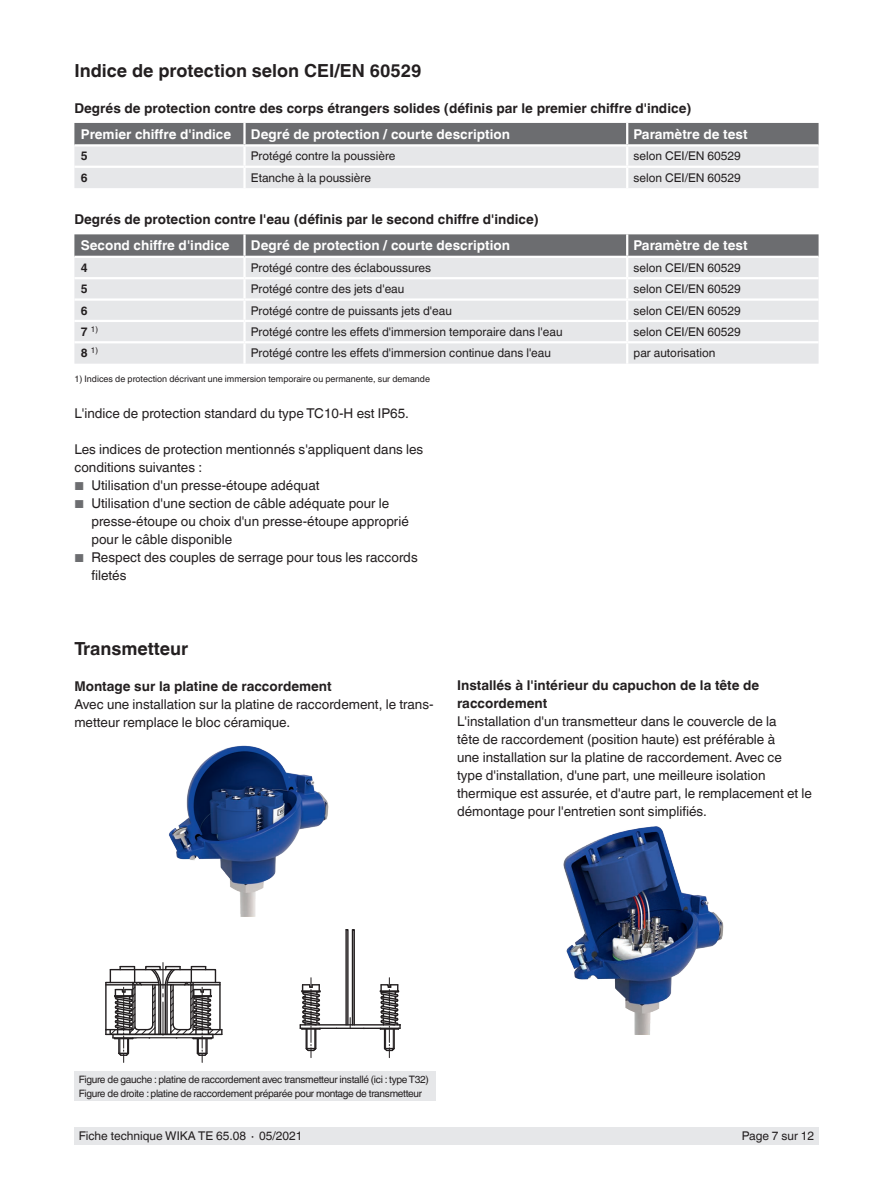
<style>
.page{position:relative;width:893px;height:1188px;background:#fff}
.page>*{position:absolute;margin:0;border:0;box-sizing:border-box;transform-origin:0 0}
.t1{font:700 18px "Helvetica World";color:#231f20}
.t2{font:13.5px/18px "Helvetica World";color:#231f20}
.t3{font:700 13.5px/18px "Helvetica World";color:#231f20}
.t4{font:700 13.5px "Helvetica World";color:#fff}
.t5{font:12px "Helvetica World";color:#231f20}
.t6{font:700 12px "Helvetica World";color:#231f20}
.t7{font:10.2px/13.5px "Helvetica World";letter-spacing:-.03em;color:#231f20}
.t8{font:9px "Helvetica World";color:#231f20}
.t9{font:8.1px "Helvetica World";color:#231f20}
.s1{font-weight:700;font-size:12px}
.s2{font-size:11.55px;color:#6c6d70}
</style>
<div class="page">
<div style="left:74px;top:1128px;width:745px;height:17px;background:#e6e7e9"></div>
<svg style="left:74px;top:123px;width:745px;height:65px;background:#bebfc1"></svg>
<hr style="left:74px;top:166px;width:170px;height:2px;background:#fff">
<hr style="left:244px;top:166px;width:383px;height:2px;background:#fff">
<hr style="left:243px;top:168px;width:3px;height:20px;background:#fff">
<hr style="left:627px;top:166px;width:192px;height:2px;background:#fff">
<hr style="left:626px;top:168px;width:2px;height:20px;background:#fff">
<div style="left:74px;top:343px;width:745px;height:21px;background:#e6e7e9"></div>
<svg style="left:74px;top:234px;width:745px;height:107px;background:#d0d1d3"></svg>
<hr style="left:243px;top:343px;width:3px;height:21px;background:#fff">
<hr style="left:626px;top:343px;width:2px;height:21px;background:#fff">
<hr style="left:300px;top:1028px;width:100px;height:1px;background:#231f20">
<hr style="left:300px;top:1024px;width:100px;height:2px;background:#231f20">
<svg style="left:345px;top:929px;width:6px;height:99px"></svg>
<div style="left:352px;top:929px;width:3px;height:97px;border:1px solid #231f20"></div>
<hr style="left:345px;top:930px;width:2px;height:95px;background:#231f20">
<svg style="left:300px;top:978px;width:21px;height:80px"></svg>
<svg style="left:379px;top:978px;width:22px;height:80px"></svg>
<hr style="left:105px;top:983px;width:2px;height:51px;background:#231f20">
<svg style="left:106px;top:963px;width:117px;height:99px"></svg>
<img style="left:563px;top:826px;width:161px;height:209px">
<img style="left:169px;top:745px;width:160px;height:172px">
<div style="left:74px;top:1072px;width:362px;height:29px;background:#e6e7e9"></div>
<h1 class="t1" style="left:74px;top:60px;width:349px">Indice de protection selon CEI/EN 60529</h1>
<p class="t3" style="left:74px;top:99px;width:618px">Degrés de protection contre des corps étrangers solides (définis par le premier chiffre d'indice)</p>
<p class="t4" style="left:81px;top:126px;width:152px">Premier chiffre d'indice</p>
<p class="t4" style="left:251px;top:126px;width:261px">Degré de protection / courte description</p>
<p class="t4" style="left:634px;top:126px;width:115px">Paramètre de test</p>
<p class="t6" style="left:81px;top:149px;width:8px">5</p>
<p class="t5" style="left:251px;top:149px;width:146px">Protégé contre la poussière</p>
<p class="t5" style="left:634px;top:149px;width:109px">selon CEI/EN 60529</p>
<p class="t6" style="left:81px;top:171px;width:8px">6</p>
<p class="t5" style="left:251px;top:171px;width:122px">Etanche à la poussière</p>
<p class="t5" style="left:634px;top:171px;width:109px">selon CEI/EN 60529</p>
<p class="t3" style="left:74px;top:210px;width:466px">Degrés de protection contre l'eau (définis par le second chiffre d'indice)</p>
<p class="t4" style="left:81px;top:238px;width:150px">Second chiffre d'indice</p>
<p class="t4" style="left:251px;top:238px;width:261px">Degré de protection / courte description</p>
<p class="t4" style="left:634px;top:238px;width:115px">Paramètre de test</p>
<p class="t6" style="left:81px;top:261px;width:8px">4</p>
<p class="t5" style="left:251px;top:261px;width:182px">Protégé contre des éclaboussures</p>
<p class="t5" style="left:634px;top:261px;width:109px">selon CEI/EN 60529</p>
<p class="t6" style="left:81px;top:282px;width:8px">5</p>
<p class="t5" style="left:251px;top:282px;width:155px">Protégé contre des jets d'eau</p>
<p class="t5" style="left:634px;top:282px;width:109px">selon CEI/EN 60529</p>
<p class="t6" style="left:81px;top:303px;width:8px">6</p>
<p class="t5" style="left:251px;top:303px;width:203px">Protégé contre de puissants jets d'eau</p>
<p class="t5" style="left:634px;top:303px;width:109px">selon CEI/EN 60529</p>
<p class="t9" style="left:81px;top:324px;width:19px"><span class="s1">7</span> 1)</p>
<p class="t5" style="left:251px;top:325px;width:313px">Protégé contre les effets d'immersion temporaire dans l'eau</p>
<p class="t5" style="left:634px;top:325px;width:109px">selon CEI/EN 60529</p>
<p class="t9" style="left:81px;top:346px;width:19px"><span class="s1">8</span> 1)</p>
<p class="t5" style="left:251px;top:346px;width:302px">Protégé contre les effets d'immersion continue dans l'eau</p>
<p class="t5" style="left:634px;top:346px;width:83px">par autorisation</p>
<p class="t8" style="left:74px;top:374px;width:357px">1) Indices de protection décrivant une immersion temporaire ou permanente, sur demande</p>
<p class="t2" style="left:74px;top:405px;width:336px">L'indice de protection standard du type TC10-H est IP65.</p>
<p class="t2" style="left:74px;top:441px;width:350px">Les indices de protection mentionnés s'appliquent dans les conditions suivantes :</p>
<p class="t2" style="left:74px;top:477px;width:247px"><span class="s2">■</span> Utilisation d'un presse-étoupe adéquat</p>
<p class="t2" style="left:91px;top:495px;width:319px;text-indent:-17px"><span class="s2">■</span> Utilisation d'une section de câble adéquate pour le presse-étoupe ou choix d'un presse-étoupe approprié pour le câble disponible</p>
<p class="t2" style="left:91px;top:549px;width:328px;text-indent:-17px"><span class="s2">■</span> Respect des couples de serrage pour tous les raccords filetés</p>
<h1 class="t1" style="left:74px;top:639px;width:115px">Transmetteur</h1>
<p class="t3" style="left:74px;top:678px;width:259px">Montage sur la platine de raccordement</p>
<p class="t2" style="left:74px;top:696px;width:361px">Avec une installation sur la platine de raccordement, le trans&shy;metteur remplace le bloc céramique.</p>
<p class="t3" style="left:457px;top:676px;width:304px">Installés à l'intérieur du capuchon de la tête de raccordement</p>
<p class="t2" style="left:457px;top:712px;width:356px">L'installation d'un transmetteur dans le couvercle de la<br>tête de raccordement (position haute) est préférable à<br>une installation sur la platine de raccordement. Avec ce<br>type d'installation, d'une part, une meilleure isolation thermique est assurée, et d'autre part, le remplacement et le démontage pour l'entretien sont simplifiés.</p>
<p class="t7" style="left:79px;top:1073px;width:352px">Figure de gauche : platine de raccordement avec transmetteur installé (ici : type T32)<br>Figure de droite : platine de raccordement préparée pour montage de transmetteur</p>
<p class="t5" style="left:79px;top:1129px;width:225px">Fiche technique WIKA TE 65.08 ∙ 05/2021</p>
<p class="t5" style="left:742px;top:1129px;width:74px">Page 7 sur 12</p>
</div>
